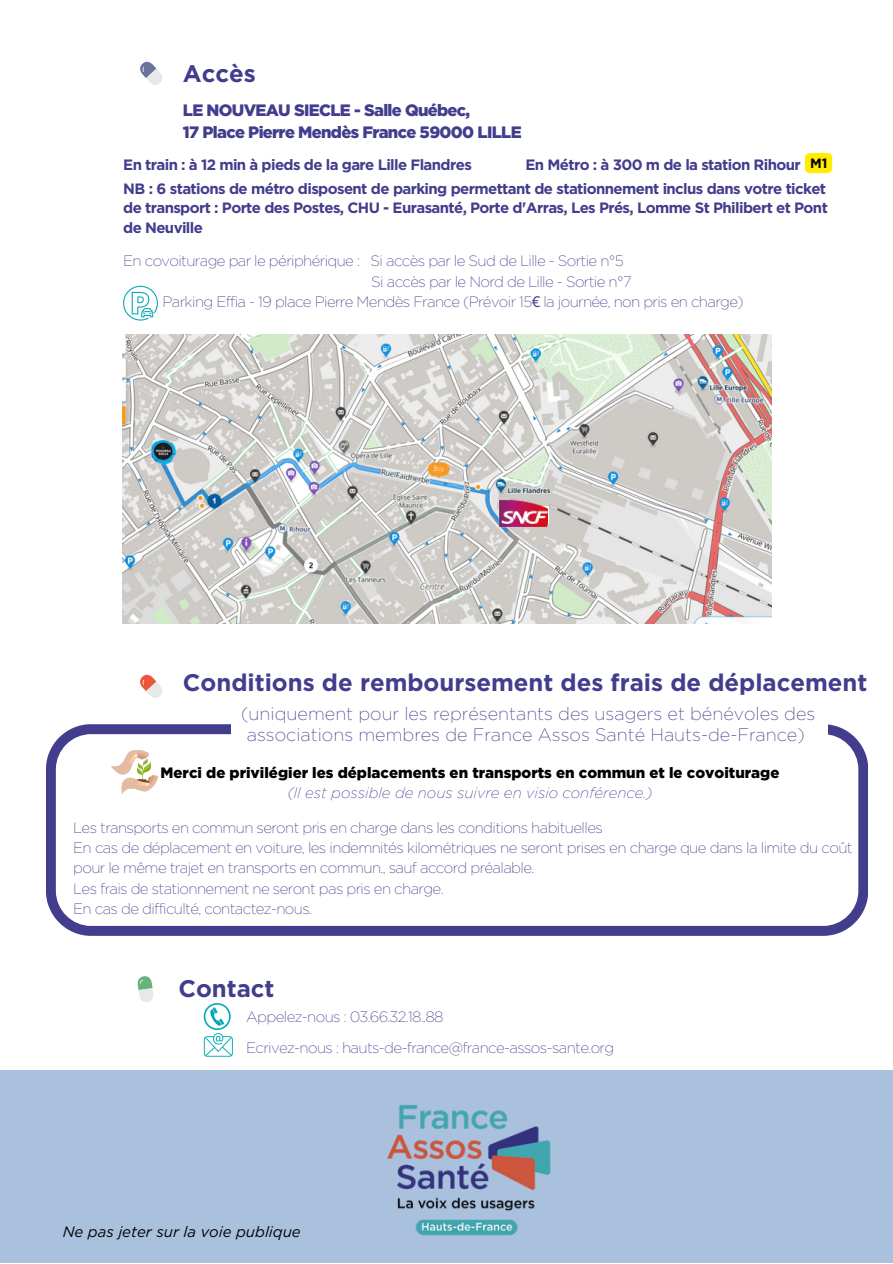
<style>
.page{position:relative;width:893px;height:1264px;background:#fff}
.page>*{position:absolute;margin:0;border:0;box-sizing:border-box;transform-origin:0 0}
.t1{font:700 24px "Gotham";color:#423d8c}
.t2{font:200 18px/20.2px "Gotham";color:#423d8c;text-align:center}
.t3{font:900 16.5px/22.5px "Gotham";letter-spacing:-.04em;color:#423d8c}
.t4{font:200 15px/20.2px "Gotham";letter-spacing:-.04em;color:#423d8c}
.t5{font:700 15px/19.6px "Gotham";letter-spacing:-.04em;color:#423d8c;text-align:justify}
.t6{font:900 15px "Gotham";color:#000}
.t7{font:italic 200 15px "Gotham";color:#423d8c}
.t8{font:italic 15px "Gotham";color:#000}
.s1{font-size:13.5px;color:#000}
.s2{font-family:"Noto Sans";font-weight:400}
</style>
<div class="page">
<div style="left:0;top:1070px;width:892px;height:192px;background:#aac1dd"></div>
<img style="left:387px;top:1105px;width:164px;height:131px">
<svg style="left:204px;top:1003px;width:29px;height:53px"></svg>
<svg style="left:123px;top:286px;width:35px;height:34px"></svg>
<svg style="left:140px;top:61px;width:22px;height:24px"></svg>
<svg style="left:137px;top:976px;width:16px;height:26px"></svg>
<svg style="left:140px;top:674px;width:22px;height:24px"></svg>
<svg style="left:47px;top:725px;width:820px;height:210px"></svg>
<img style="left:111px;top:750px;width:46px;height:44px">
<div style="left:231px;top:704px;width:596px;height:46px;background:#fff"></div>
<img style="left:122px;top:334px;width:649px;height:289px">
<img style="left:150px;top:438px;width:26px;height:26px">
<img style="left:487px;top:475px;width:61px;height:60px">
<div style="left:804px;top:153px;width:28px;height:20px;background:#ffed00;border-radius:5px"></div>
<h1 class="t1" style="left:183px;top:59px;width:74px">Accès</h1>
<p class="t3" style="left:183px;top:98px;width:340px">LE NOUVEAU SIECLE - Salle Québec,<br>17 Place Pierre Mendès France 59000 LILLE</p>
<p class="t5" style="left:123px;top:154px;width:350px">En train : à 12 min à pieds de la gare Lille Flandres</p>
<p class="t5" style="left:525px;top:154px;width:303px">En Métro : à 300 m de la station Rihour <span class="s1">M1</span></p>
<p class="t5" style="left:123px;top:178px;width:706px">NB : 6 stations de métro disposent de parking permettant de stationnement inclus dans votre ticket de transport : Porte des Postes, CHU - Eurasanté, Porte d'Arras, Les Prés, Lomme St Philibert et Pont de Neuville</p>
<p class="t4" style="left:371px;top:251px;width:261px;text-indent:-248px">En covoiturage par le périphérique : Si accès par le Sud de Lille - Sortie n°5<br>Si accès par le Nord de Lille - Sortie n°7</p>
<p class="t4" style="left:162px;top:291px;width:582px">Parking Effia - 19 place Pierre Mendès France (Prévoir 15<span class="s2">€</span> la journée, non pris en charge)</p>
<h1 class="t1" style="left:183px;top:668px;width:686px">Conditions de remboursement des frais de déplacement</h1>
<p class="t2" style="left:241px;top:703px;width:575px">(uniquement pour les représentants des usagers et bénévoles des associations membres de France Assos Santé Hauts-de-France)</p>
<p class="t6" style="left:160px;top:763px;width:620px">Merci de privilégier les déplacements en transports en commun et le covoiturage</p>
<p class="t7" style="left:287px;top:784px;width:366px">(Il est possible de nous suivre en visio conférence.)</p>
<p class="t4" style="left:73px;top:817px;width:780px">Les transports en commun seront pris en charge dans les conditions habituelles<br>En cas de déplacement en voiture, les indemnités kilométriques ne seront prises en charge que dans la limite du coût pour le même trajet en transports en commun., sauf accord préalable.<br>Les frais de stationnement ne seront pas pris en charge.<br>En cas de difficulté, contactez-nous.</p>
<h1 class="t1" style="left:178px;top:974px;width:98px">Contact</h1>
<p class="t4" style="left:246px;top:1001px;width:369px;line-height:30.3px">Appelez-nous : 03.66.32.18..88<br>Ecrivez-nous : hauts-de-france@france-assos-sante.org</p>
<p class="t8" style="left:63px;top:1222px;width:239px">Ne pas jeter sur la voie publique</p>
</div>
